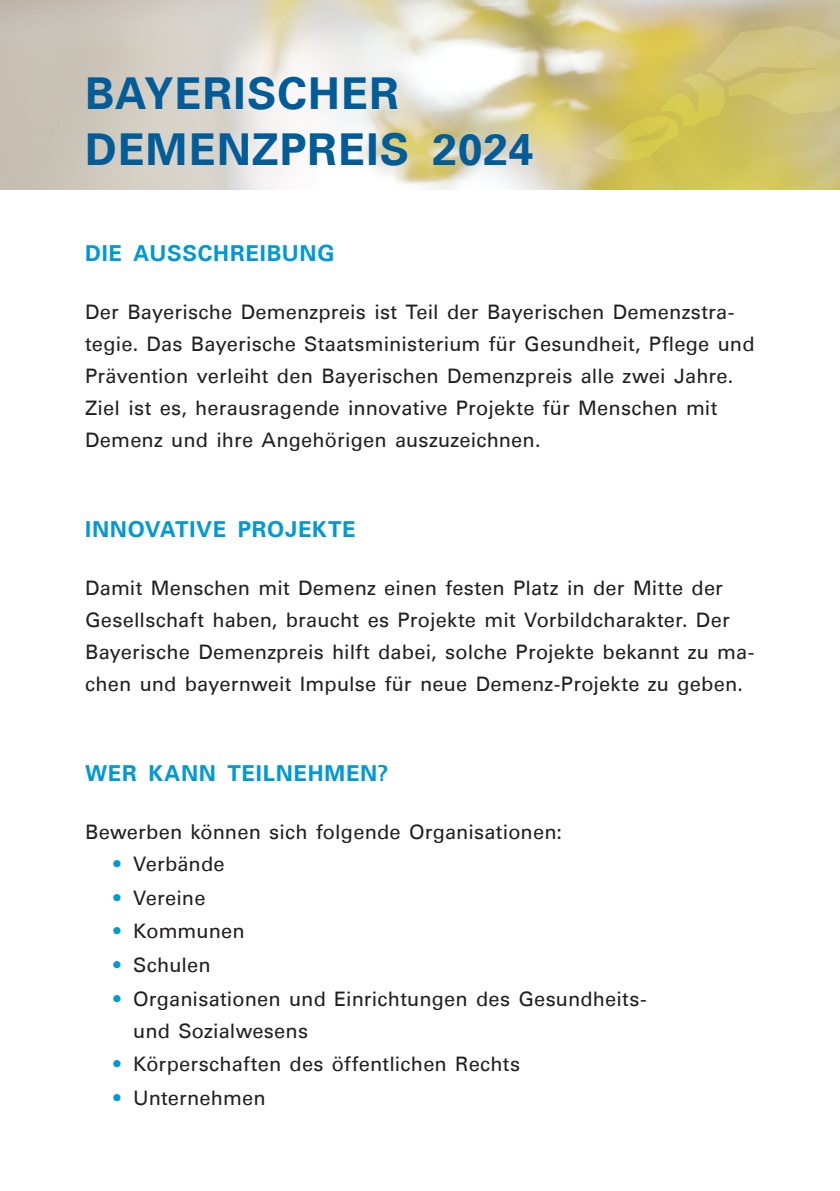
<style>
.page{position:relative;width:840px;height:1191px;background:#fff}
.page>*{position:absolute;margin:0;border:0;box-sizing:border-box;transform-origin:0 0}
.Header_2{font:700 44px/56px "Univers LT";letter-spacing:.025em;color:#015c97}
.Themenüberschrift__2_Ebene__Semibold_11p{font:700 22px "Univers LT";letter-spacing:.035em;color:#0099d5}
.Fließtext__Light__9p_ZAB_13{font:20px/32px "Univers LT";letter-spacing:.01em;color:#231f20}
.s1{color:#0099d5}
</style>
<div class="page">
<img style="left:0;top:0;width:839px;height:190px">
<svg style="left:592px;top:26px;width:247px;height:135px;background:#d1c36d"></svg>
<h2 class="Header_2" style="left:85px;top:66px;width:449px">BAYERISCHER<br>DEMENZPREIS 2024</h2>
<h3 class="Themenüberschrift__2_Ebene__Semibold_11p" style="left:85px;top:240px;width:251px">DIE AUSSCHREIBUNG</h3>
<p class="Fließtext__Light__9p_ZAB_13" style="left:85px;top:296px;width:670px">Der Bayerische Demenzpreis ist Teil der Bayerischen Demenzstra&shy;tegie. Das Bayerische Staatsministerium für Gesundheit, Pflege und Prävention verleiht den Bayerischen Demenzpreis alle zwei Jahre.<br>Ziel ist es, herausragende innovative Projekte für Menschen mit Demenz und ihre Angehörigen auszuzeichnen.</p>
<h3 class="Themenüberschrift__2_Ebene__Semibold_11p" style="left:85px;top:516px;width:272px">INNOVATIVE PROJEKTE</h3>
<p class="Fließtext__Light__9p_ZAB_13" style="left:85px;top:572px;width:670px">Damit Menschen mit Demenz einen festen Platz in der Mitte der Gesellschaft haben, braucht es Projekte mit Vorbildcharakter. Der Bayerische Demenzpreis hilft dabei, solche Projekte bekannt zu ma&shy;chen und bayernweit Impulse für neue Demenz-Projekte zu geben.</p>
<h3 class="Themenüberschrift__2_Ebene__Semibold_11p" style="left:85px;top:760px;width:305px">WER KANN TEILNEHMEN?</h3>
<p class="Fließtext__Light__9p_ZAB_13" style="left:85px;top:816px;width:478px">Bewerben können sich folgende Organisationen:</p>
<p class="Fließtext__Light__9p_ZAB_13" style="left:113px;top:848px;width:113px"><span class="s1">•</span> Verbände</p>
<p class="Fließtext__Light__9p_ZAB_13" style="left:113px;top:881px;width:93px"><span class="s1">•</span> Vereine</p>
<p class="Fließtext__Light__9p_ZAB_13" style="left:113px;top:915px;width:133px"><span class="s1">•</span> Kommunen</p>
<p class="Fließtext__Light__9p_ZAB_13" style="left:113px;top:949px;width:99px"><span class="s1">•</span> Schulen</p>
<p class="Fließtext__Light__9p_ZAB_13" style="left:133px;top:982px;width:514px;text-indent:-20px"><span class="s1">•</span> Organisationen und Einrichtungen des Gesundheits&shy;und Sozialwesens</p>
<p class="Fließtext__Light__9p_ZAB_13" style="left:113px;top:1048px;width:408px"><span class="s1">•</span> Körperschaften des öffentlichen Rechts</p>
<p class="Fließtext__Light__9p_ZAB_13" style="left:113px;top:1082px;width:154px"><span class="s1">•</span> Unternehmen</p>
</div>
